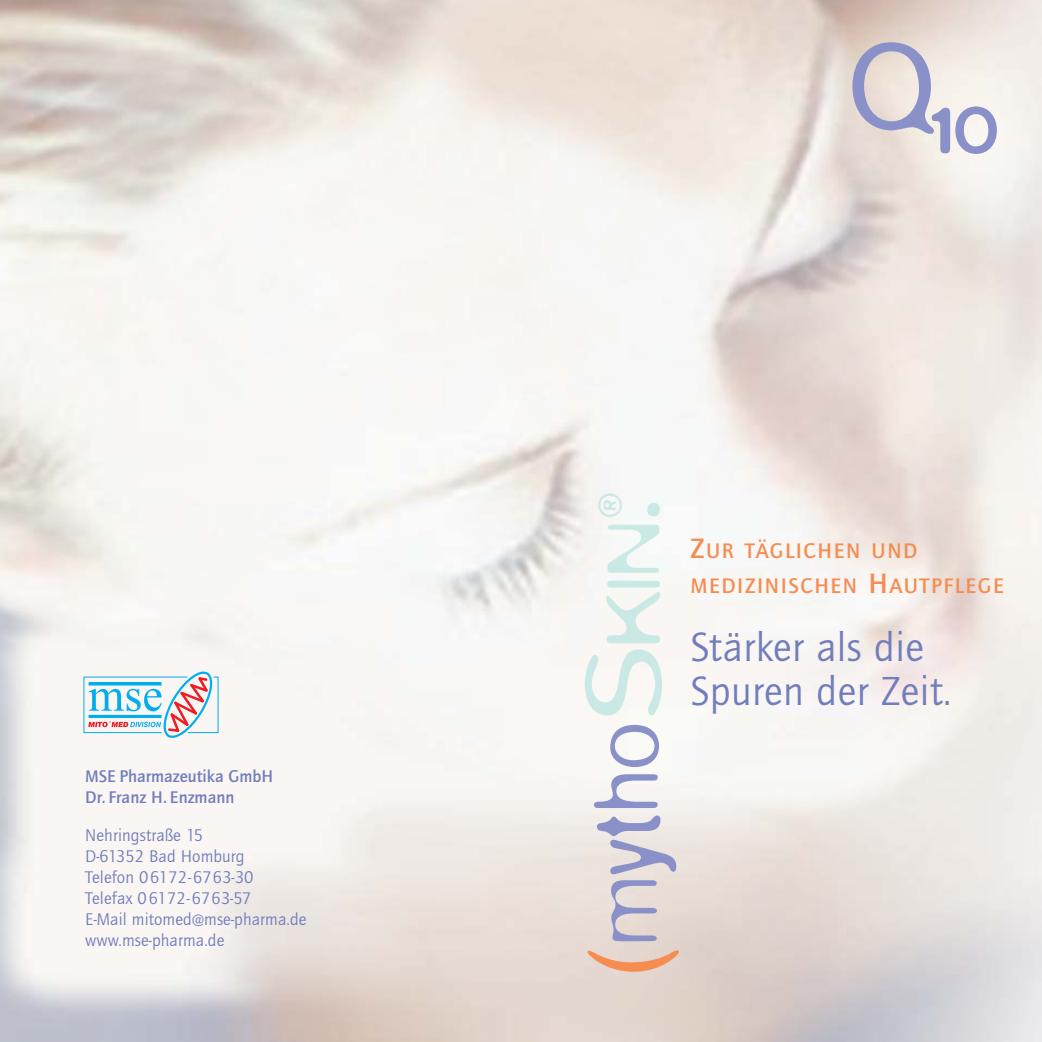
<style>
.page{position:relative;width:1042px;height:1042px;background:#fff}
.page>*{position:absolute;margin:0;border:0;box-sizing:border-box;transform-origin:0 0}
.t1{font:300 117.77px "Blur";color:#f68c50;scale:.85 1}
.t2{font:300 116.9px "Blur";color:#cae9e5;scale:1.11 1}
.t3{font:300 102.73px "Blur";letter-spacing:.015em;color:#8991c8;scale:.85 1}
.t4{font:500 67.02px "Blur";color:#8991c8;scale:.91 1}
.t5{font:42px/43.8px "Quay Itc T";letter-spacing:.01em;color:#717dbd}
.t6{font:500 32.55px "Blur";color:#cae9e5}
.t7{font:700 21.7px/34.8px "Quay Itc T";letter-spacing:.075em;color:#f68c50}
.t8{font:17.5px/21px "Quay Itc T";letter-spacing:.005em;color:#717dbd}
.t9{font:700 17.5px/21px "Quay Itc T";color:#717dbd}
.s1{font-size:116.9px;color:#cae9e5}
.s2{font-size:87.67px;color:#cae9e5}
.s3{font-size:29.05px}
</style>
<div class="page">
<img style="left:0;top:0;width:1042px;height:1042px">
<svg style="left:84px;top:666px;width:134px;height:74px"></svg>
<div style="left:89px;top:683px;width:72px;height:2px;border:1px solid #00aeef"></div>
<div style="left:89px;top:715px;width:72px;height:2px;border:1px solid #00aeef"></div>
<p class="t9" style="left:85px;top:767px;width:189px">MSE Pharmazeutika GmbH<br>Dr. Franz H. Enzmann</p>
<p class="t8" style="left:85px;top:826px;width:223px">Nehringstraße 15<br>D-61352 Bad Homburg<br>Telefon 06172-6763-30<br>Telefax 06172-6763-57<br>E-Mail mitomed@mse-pharma.de www.mse-pharma.de</p>
<h3 class="t4" style="left:848px;top:107px;width:167px"><sup>Q</sup>1O</h3>
<h3 class="t6" style="left:599px;top:518px;width:27px;rotate:-90deg">®</h3>
<h2 class="t2" style="left:587px;top:522px;width:23px;rotate:-90deg">.</h2>
<h3 class="t3" style="left:593px;top:945px;width:501px;rotate:-90deg">mytho<span class="s1">S</span><span class="s2">KIN</span></h3>
<h1 class="t1" style="left:593px;top:975px;width:37px;rotate:-90deg">(</h1>
<p class="t7" style="left:690px;top:535px;width:315px"><span class="s3">Z</span>UR TÄGLICHEN UND<br>MEDIZINISCHEN <span class="s3">H</span>AUTPFLEGE</p>
<h3 class="t5" style="left:691px;top:628px;width:262px">Stärker als die<br>Spuren der Zeit.</h3>
</div>
